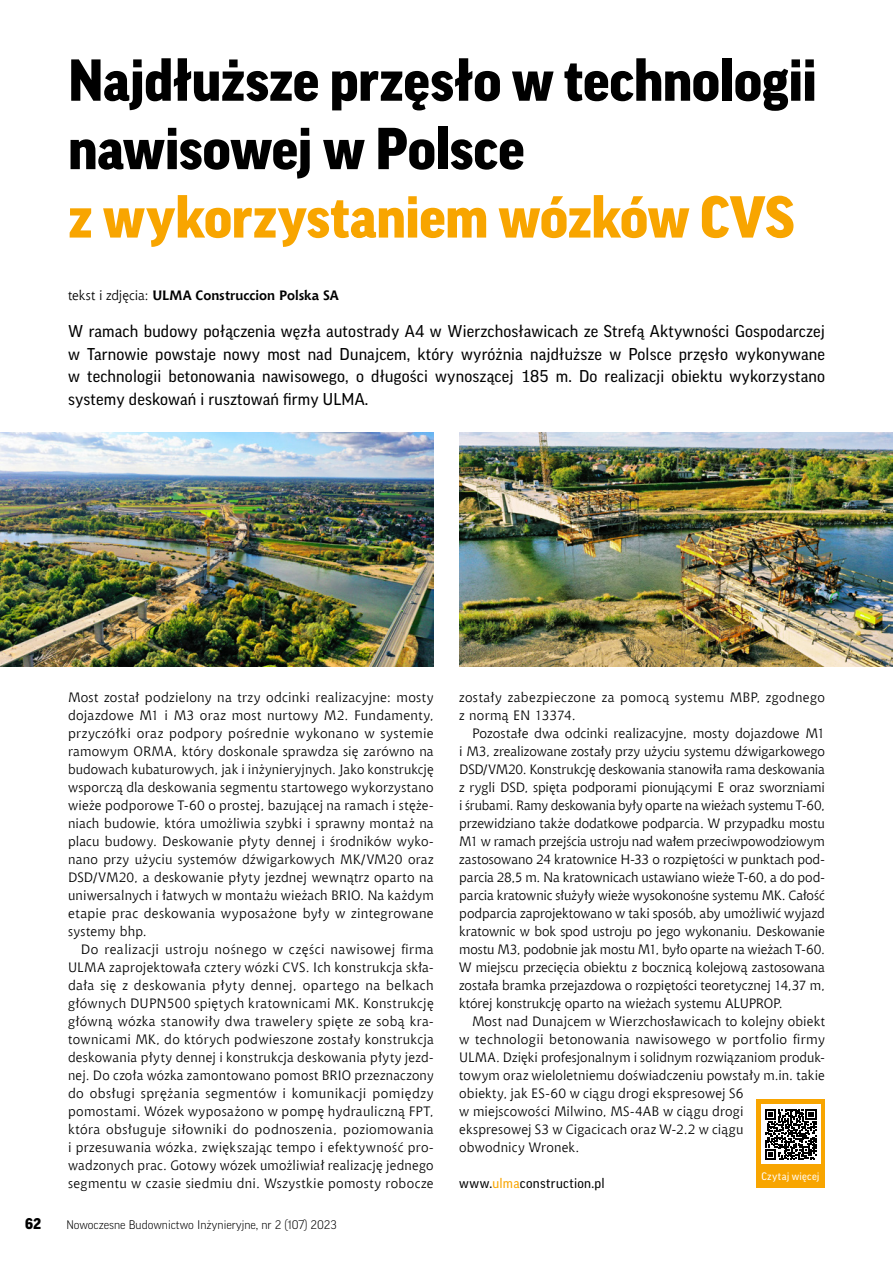
<style>
.page{position:relative;width:893px;height:1263px;background:#fff}
.page>*{position:absolute;margin:0;border:0;box-sizing:border-box;transform-origin:0 0}
.tytul{font:900 57px/68.4px "Good Pro";letter-spacing:-.01em;color:#000}
.lead{font:16.5px/22.5px "Good Pro";letter-spacing:.01em;color:#000;text-align:justify}
.t1{font:900 15px "Good Pro";color:#000}
.text_podstawowy{font:13.5px/18px "Chianti EU";letter-spacing:.015em;color:#000;text-align:justify}
.autor_nastepny{font:700 13.5px "Chianti EU";color:#000}
.opis_artykulu{font:13.5px "Good Pro";letter-spacing:.02em;color:#000}
.t2{font:300 12px "Good Pro";color:#000}
.opis_artykulu-2{font:10.5px "Good Pro";letter-spacing:.02em;color:#fff}
.s1{color:#f8a500}
.s2{font-weight:400}
</style>
<div class="page">
<div style="left:756px;top:1099px;width:69px;height:89px;background:#f8a500"></div>
<div style="left:761px;top:1105px;width:60px;height:59px;background:#fff"></div>
<svg style="left:765px;top:1109px;width:51px;height:51px"></svg>
<img style="left:0;top:432px;width:434px;height:234px">
<img style="left:459px;top:432px;width:434px;height:234px">
<p class="tytul" style="left:68px;top:46px;width:751px">Najdłuższe przęsło w technologii nawisowej w Polsce<br><span class="s1">z wykorzystaniem wózków CVS</span></p>
<p class="autor_nastepny" style="left:68px;top:287px;width:272px"><span class="s2">tekst i zdjęcia:</span> ULMA Construccion Polska SA</p>
<p class="lead" style="left:68px;top:320px;width:758px">W ramach budowy połączenia węzła autostrady A4 w Wierzchosławicach ze Strefą Aktywności Gospodarczej w Tarnowie powstaje nowy most nad Dunajcem, który wyróżnia najdłuższe w Polsce przęsło wykonywane w technologii betonowania nawisowego, o długości wynoszącej 185 m. Do realizacji obiektu wykorzystano systemy deskowań i rusztowań firmy ULMA.</p>
<p class="text_podstawowy" style="left:68px;top:688px;width:367px">Most został podzielony na trzy odcinki realizacyjne: mosty dojazdowe M1 i M3 oraz most nurtowy M2. Fundamenty, przyczółki oraz podpory pośrednie wykonano w systemie ramowym ORMA, który doskonale sprawdza się zarówno na budowach kubaturowych, jak i inżynieryjnych. Jako konstrukcję wsporczą dla deskowania segmentu startowego wykorzystano wieże podporowe T-60 o prostej, bazującej na ramach i stęże&shy;niach budowie, która umożliwia szybki i sprawny montaż na placu budowy. Deskowanie płyty dennej i środników wyko&shy;nano przy użyciu systemów dźwigarkowych MK/VM20 oraz DSD/VM20, a deskowanie płyty jezdnej wewnątrz oparto na uniwersalnych i łatwych w montażu wieżach BRIO. Na każdym etapie prac deskowania wyposażone były w zintegrowane systemy bhp.</p>
<p class="text_podstawowy" style="left:68px;top:940px;width:367px;text-indent:13px">Do realizacji ustroju nośnego w części nawisowej firma ULMA zaprojektowała cztery wózki CVS. Ich konstrukcja skła&shy;dała się z deskowania płyty dennej, opartego na belkach głównych DUPN500 spiętych kratownicami MK. Konstrukcję główną wózka stanowiły dwa trawelery spięte ze sobą kra&shy;townicami MK, do których podwieszone zostały konstrukcja deskowania płyty dennej i konstrukcja deskowania płyty jezd&shy;nej. Do czoła wózka zamontowano pomost BRIO przeznaczony do obsługi sprężania segmentów i komunikacji pomiędzy pomostami. Wózek wyposażono w pompę hydrauliczną FPT, która obsługuje siłowniki do podnoszenia, poziomowania i przesuwania wózka, zwiększając tempo i efektywność pro&shy;wadzonych prac. Gotowy wózek umożliwiał realizację jednego segmentu w czasie siedmiu dni. Wszystkie pomosty robocze</p>
<p class="t1" style="left:25px;top:1215px;width:17px">62</p>
<p class="t2" style="left:66px;top:1218px;width:272px">Nowoczesne Budownictwo Inżynieryjne, nr 2 (107) 2023</p>
<p class="text_podstawowy" style="left:459px;top:688px;width:367px">zostały zabezpieczone za pomocą systemu MBP, zgodnego z normą EN 13374.</p>
<p class="text_podstawowy" style="left:459px;top:724px;width:367px;text-indent:13px">Pozostałe dwa odcinki realizacyjne, mosty dojazdowe M1 i M3, zrealizowane zostały przy użyciu systemu dźwigarkowego DSD/VM20. Konstrukcję deskowania stanowiła rama deskowania z rygli DSD, spięta podporami pionującymi E oraz sworzniami i śrubami. Ramy deskowania były oparte na wieżach systemu T-60, przewidziano także dodatkowe podparcia. W przypadku mostu M1 w ramach przejścia ustroju nad wałem przeciwpowodziowym zastosowano 24 kratownice H-33 o rozpiętości w punktach pod&shy;parcia 28,5 m. Na kratownicach ustawiano wieże T-60, a do pod&shy;parcia kratownic służyły wieże wysokonośne systemu MK. Całość podparcia zaprojektowano w taki sposób, aby umożliwić wyjazd kratownic w bok spod ustroju po jego wykonaniu. Deskowanie mostu M3, podobnie jak mostu M1, było oparte na wieżach T-60.<br>W miejscu przecięcia obiektu z bocznicą kolejową zastosowana została bramka przejazdowa o rozpiętości teoretycznej 14,37 m, której konstrukcję oparto na wieżach systemu ALUPROP.</p>
<p class="text_podstawowy" style="left:459px;top:1012px;width:367px;text-align:left;text-indent:13px">Most nad Dunajcem w Wierzchosławicach to kolejny obiekt w technologii betonowania nawisowego w portfolio firmy ULMA. Dzięki profesjonalnym i solidnym rozwiązaniom produk&shy;towym oraz wieloletniemu doświadczeniu powstały m.in. takie obiekty, jak ES-60 w ciągu drogi ekspresowej S6<br>w miejscowości Milwino, MS-4AB w ciągu drogi<br>ekspresowej S3 w Cigacicach oraz W-2.2 w ciągu<br>obwodnicy Wronek.</p>
<p class="opis_artykulu" style="left:459px;top:1175px;width:147px">www.<span class="s1">ulma</span>construction.pl</p>
<p class="opis_artykulu-2" style="left:761px;top:1171px;width:60px">Czytaj więcej</p>
</div>
